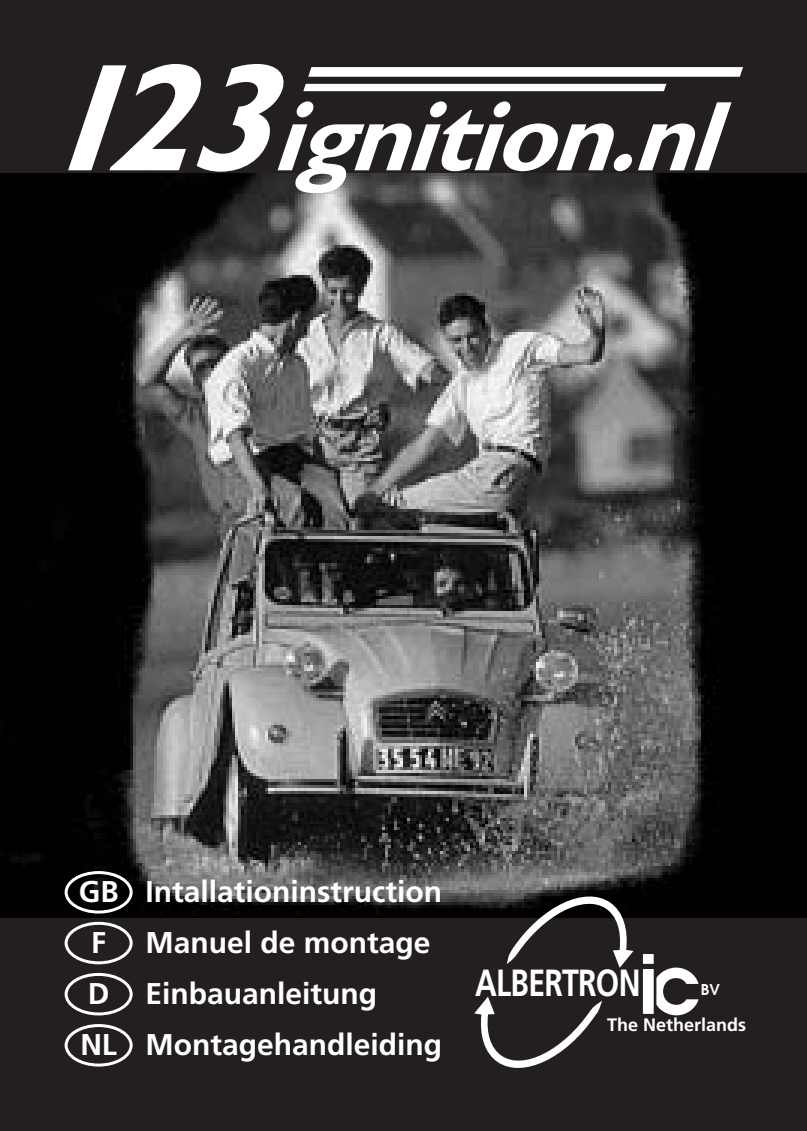
<style>
.page{position:relative;width:807px;height:1131px;background:#231f20}
.page>*{position:absolute;margin:0;border:0;box-sizing:border-box;transform-origin:0 0}
.t1{font:italic 700 99.6px "Gill Sans";color:#fff}
.t2{font:700 37.8px "Frutiger";letter-spacing:-.025em;color:#fff;scale:.8 1}
.t3{font:700 30px/51px "Frutiger";color:#fff}
.t4{font:700 18px "Frutiger";color:#fff}
.t5{font:600 14.7px "Avant Garde";color:#fff}
.s1{font-size:153.9px}
</style>
<div class="page">
<img style="left:1px;top:173px;width:806px;height:744px">
<svg style="left:65px;top:871px;width:68px;height:43px;background:#2d2d2d"></svg>
<svg style="left:65px;top:922px;width:68px;height:42px"></svg>
<svg style="left:65px;top:973px;width:68px;height:42px"></svg>
<svg style="left:65px;top:1024px;width:68px;height:43px"></svg>
<svg style="left:643px;top:954px;width:56px;height:61px"></svg>
<svg style="left:507px;top:896px;width:126px;height:72px"></svg>
<svg style="left:474px;top:997px;width:128px;height:71px"></svg>
<svg style="left:308px;top:67px;width:435px;height:10px;background:#f6f6f6"></svg>
<div style="left:303px;top:84px;width:363px;height:7px;background:#fff"></div>
<h1 class="t1" style="left:38px;top:102px;width:709px"><span class="s1">123</span>ignition.nl</h1>
<p class="t3" style="left:91px;top:868px;width:352px;text-indent:-12px">GB Intallationinstruction<br>F</p>
<p class="t3" style="left:80px;top:919px;width:363px;text-indent:65px">Manuel de montage<br>D Einbauanleitung<br>NL Montagehandleiding</p>
<p class="t2" style="left:475px;top:967px;width:208px">ALBERTRON</p>
<p class="t5" style="left:701px;top:985px;width:21px">BV</p>
<p class="t4" style="left:607px;top:1018px;width:141px">The Netherlands</p>
</div>
